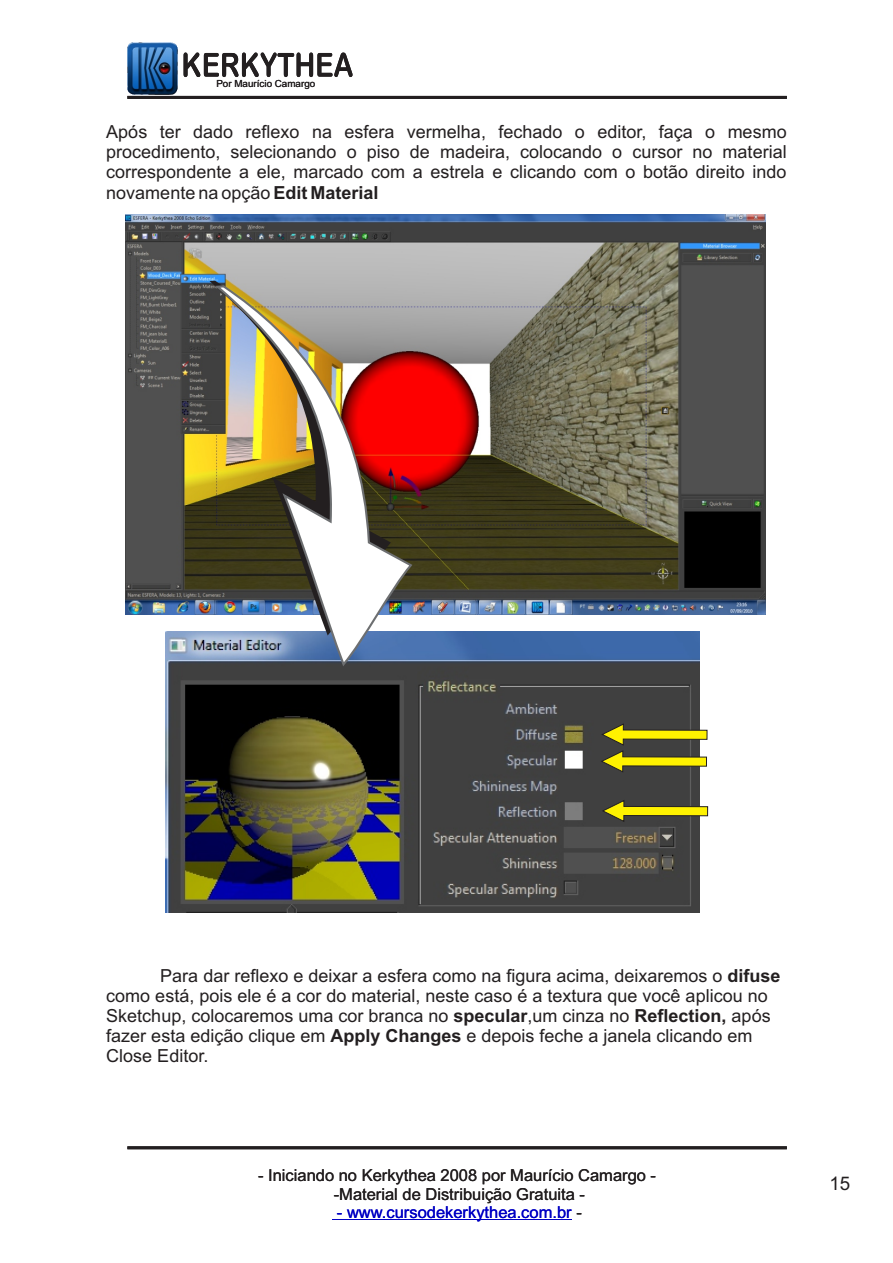
<style>
.page{position:relative;width:893px;height:1263px;background:#fff}
.page>*{position:absolute;margin:0;border:0;box-sizing:border-box;transform-origin:0 0}
.t1{font:18.75px "Arial";color:#231f20}
.t2{font:18px/20.1px "Arial";color:#231f20;text-align:justify}
.t3{font:16.5px/18.5px "Arial";color:#231f20;text-align:center}
.t4{font:16.5px "Arial";color:#0000c4}
.t5{font:9.9px "Arial";color:#231f20}
.s1{font-weight:700}
.s2{color:#231f20}
</style>
<div class="page">
<img style="left:127px;top:42px;width:51px;height:52px">
<svg style="left:184px;top:53px;width:168px;height:24px"></svg>
<hr style="left:127px;top:96px;width:660px;height:3px;background:#231f20">
<hr style="left:332px;top:1219px;width:240px;height:1px;background:#0000c4">
<hr style="left:127px;top:1146px;width:660px;height:3px;background:#231f20">
<img style="left:166px;top:631px;width:533px;height:281px">
<img style="left:126px;top:215px;width:639px;height:399px">
<svg style="left:209px;top:281px;width:182px;height:354px;background:#777255"></svg>
<img style="left:215px;top:284px;width:199px;height:384px">
<svg style="left:600px;top:723px;width:108px;height:50px;background:#837f31"></svg>
<svg style="left:601px;top:799px;width:107px;height:24px;background:#858030"></svg>
<p class="t5" style="left:216px;top:80px;width:100px">Por Maurício Camargo</p>
<p class="t2" style="left:106px;top:123px;width:682px">Após ter dado reflexo na esfera vermelha, fechado o editor, faça o mesmo procedimento, selecionando o piso de madeira, colocando o cursor no material correspondente a ele, marcado com a estrela e clicando com o botão direito indo novamente na opção <span class="s1">Edit Material</span></p>
<p class="t2" style="left:106px;top:967px;width:676px;text-align:left;text-indent:54px">Para dar reflexo e deixar a esfera como na figura acima, deixaremos o <span class="s1">difuse </span>como está, pois ele é a cor do material, neste caso é a textura que você aplicou no Sketchup, colocaremos uma cor branca no <span class="s1">specular</span>,um cinza no <span class="s1">Reflection,</span> após fazer esta edição clique em <span class="s1">Apply Changes</span> e depois feche a janela clicando em Close Editor.</p>
<p class="t3" style="left:258px;top:1168px;width:399px">- Iniciando no Kerkythea 2008 por Maurício Camargo - -Material de Distribuição Gratuita -</p>
<p class="t4" style="left:337px;top:1206px;width:246px">- www.cursodekerkythea.com.br <span class="s2">-</span></p>
<p class="t1" style="left:829px;top:1176px;width:22px">15</p>
</div>
